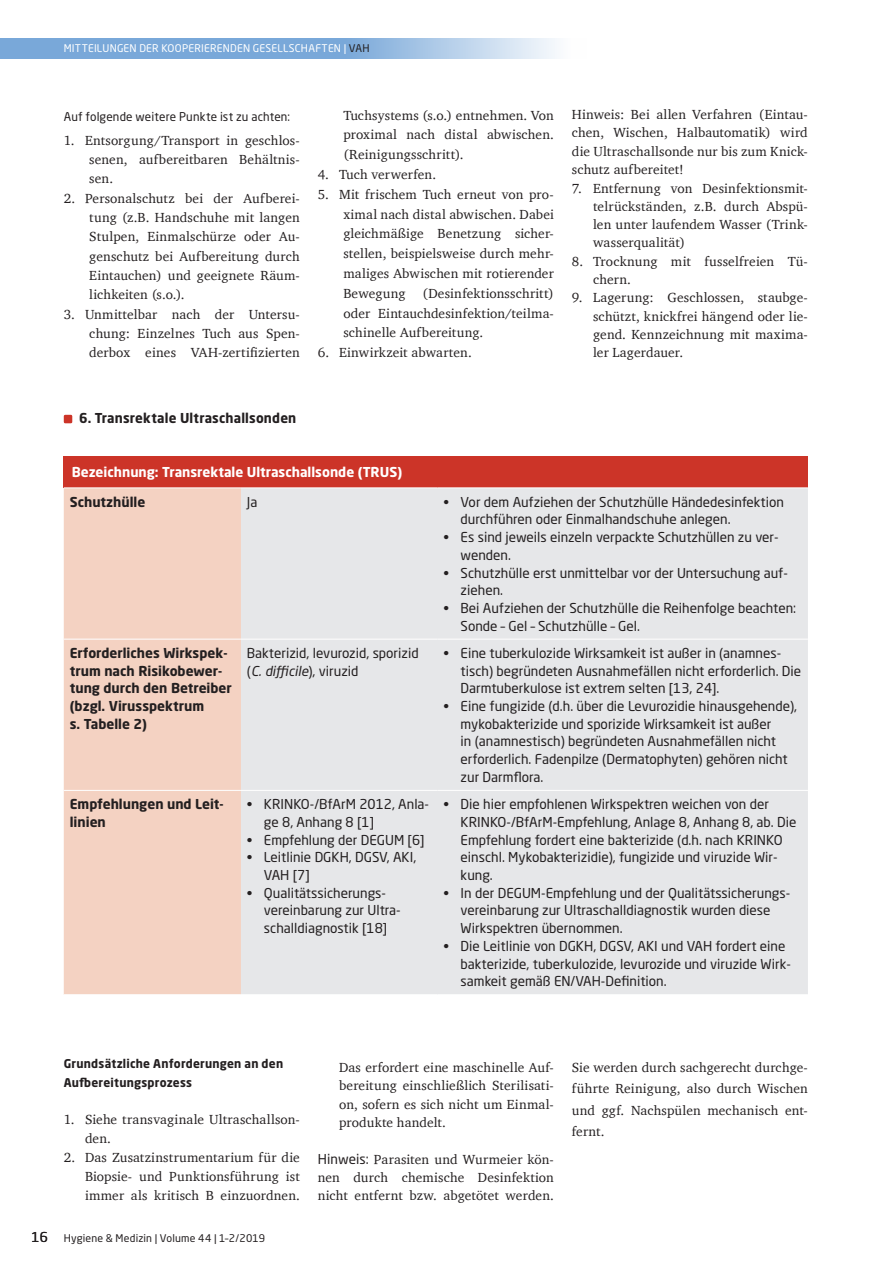
<style>
.page{position:relative;width:893px;height:1263px;background:#fff}
.page>*{position:absolute;margin:0;border:0;box-sizing:border-box;transform-origin:0 0}
.t1{font:13.5px/18.3px "Charter";letter-spacing:.015em;color:#231f20;text-align:justify}
.t2{font:13.5px/17.7px "Neo Sans Pro";color:#231f20}
.t3{font:700 13.5px/17.7px "Neo Sans Pro";color:#231f20}
.t4{font:700 13.5px "Neo Sans Pro";color:#fff}
.t5{font:700 12px/18.8px "Neo Sans Pro";letter-spacing:.015em;color:#231f20}
.t6{font:12px "Neo Sans Pro";letter-spacing:.01em;color:#231f20}
.t7{font:10.5px "Neo Sans Pro";letter-spacing:.02em;color:#fff}
.t8{font:10.5px "Neo Sans Pro";letter-spacing:.015em;color:#231f20}
.s1{color:#231f20}
.s2{font-style:italic}
.s3{font-size:13.5px}
.s4{font-family:"Neo Sans Pro"}
</style>
<div class="page">
<svg style="left:0;top:38px;width:555px;height:21px;fill:#79a8d9"></svg>
<div style="left:64px;top:456px;width:744px;height:32px;background:#cc3428"></div>
<div style="left:64px;top:488px;width:177px;height:506px;background:#f4d2c2"></div>
<div style="left:241px;top:488px;width:567px;height:506px;background:#e6e7e9"></div>
<hr style="left:64px;top:790px;width:177px;height:1px;background:#fff">
<hr style="left:64px;top:639px;width:177px;height:1px;background:#fff">
<hr style="left:241px;top:639px;width:197px;height:1px;background:#fff">
<hr style="left:438px;top:639px;width:370px;height:1px;background:#fff">
<hr style="left:241px;top:790px;width:197px;height:1px;background:#fff">
<hr style="left:438px;top:790px;width:370px;height:1px;background:#fff">
<hr style="left:64px;top:487px;width:177px;height:1px;background:#fff">
<hr style="left:241px;top:487px;width:197px;height:1px;background:#fff">
<hr style="left:438px;top:487px;width:370px;height:1px;background:#fff">
<div style="left:64px;top:415px;width:8px;height:8px;background:#cc3428;border-radius:2px"></div>
<p class="t7" style="left:64px;top:42px;width:307px">MITTEILUNGEN DER KOOPERIERENDEN GESELLSCHAFTEN | <span class="s1">VAH</span></p>
<p class="t6" style="left:64px;top:109px;width:228px">Auf folgende weitere Punkte ist zu achten:</p>
<p class="t1" style="left:89px;top:130px;width:212px;line-height:19.4px;text-indent:-26px">1. Entsorgung/Transport in geschlos&shy;senen, aufbereitbaren Behältnis&shy;sen.</p>
<p class="t1" style="left:89px;top:188px;width:212px;line-height:19.4px;text-indent:-26px">2. Personalschutz bei der Aufberei&shy;tung (z.B. Handschuhe mit langen Stulpen, Einmalschürze oder Au&shy;genschutz bei Aufbereitung durch Eintauchen) und geeignete Räum&shy;lichkeiten (s.o.).</p>
<p class="t1" style="left:89px;top:304px;width:212px;line-height:19.4px;text-indent:-26px">3. Unmittelbar nach der Untersu&shy;chung: Einzelnes Tuch aus Spen&shy;derbox eines VAH-zertifizierten</p>
<p class="t1" style="left:343px;top:105px;width:212px;line-height:19.8px">Tuchsystems (s.o.) entnehmen. Von proximal nach distal abwischen. (Reinigungsschritt).</p>
<p class="t1" style="left:318px;top:165px;width:120px">4. Tuch verwerfen.</p>
<p class="t1" style="left:343px;top:184px;width:212px;line-height:19.8px;text-indent:-26px">5. Mit frischem Tuch erneut von pro&shy;ximal nach distal abwischen. Dabei gleichmäßige Benetzung sicher&shy;stellen, beispielsweise durch mehr&shy;maliges Abwischen mit rotierender Bewegung (Desinfektionsschritt) oder Eintauchdesinfektion/teilma&shy;schinelle Aufbereitung.</p>
<p class="t1" style="left:318px;top:343px;width:155px">6. Einwirkzeit abwarten.</p>
<p class="t1" style="left:572px;top:105px;width:238px">Hinweis: Bei allen Verfahren (Eintau&shy;chen, Wischen, Halbautomatik) wird die Ultraschallsonde nur bis zum Knick&shy;schutz aufbereitet!</p>
<p class="t1" style="left:593px;top:179px;width:216px;text-indent:-21px">7. Entfernung von Desinfektionsmit&shy;telrückständen, z.B. durch Abspü&shy;len unter laufendem Wasser (Trink&shy;wasserqualität)</p>
<p class="t1" style="left:593px;top:252px;width:216px;text-indent:-21px">8. Trocknung mit fusselfreien Tü&shy;chern.</p>
<p class="t1" style="left:593px;top:288px;width:216px;text-indent:-21px">9. Lagerung: Geschlossen, staubge&shy;schützt, knickfrei hängend oder lie&shy;gend. Kennzeichnung mit maxima&shy;ler Lagerdauer.</p>
<p class="t3" style="left:79px;top:409px;width:219px">6. Transrektale Ultraschallsonden</p>
<p class="t4" style="left:72px;top:464px;width:332px">Bezeichnung: Transrektale Ultraschallsonde (TRUS)</p>
<p class="t3" style="left:70px;top:492px;width:77px">Schutzhülle</p>
<p class="t2" style="left:247px;top:493px;width:12px">Ja</p>
<p class="t2" style="left:461px;top:493px;width:325px;text-indent:-17px">• Vor dem Aufziehen der Schutzhülle Händedesinfektion durchführen oder Einmalhandschuhe anlegen.</p>
<p class="t2" style="left:461px;top:528px;width:320px;text-indent:-17px">• Es sind jeweils einzeln verpackte Schutzhüllen zu ver&shy;wenden.</p>
<p class="t2" style="left:461px;top:563px;width:329px;text-indent:-17px">• Schutzhülle erst unmittelbar vor der Untersuchung auf&shy;ziehen.</p>
<p class="t2" style="left:461px;top:599px;width:337px;text-indent:-17px">• Bei Aufziehen der Schutzhülle die Reihenfolge beachten:<br>Sonde – Gel – Schutzhülle – Gel.</p>
<p class="t3" style="left:70px;top:644px;width:164px">Erforderliches Wirkspek&shy;trum nach Risikobewer&shy;tung durch den Betreiber (bzgl. Virusspektrum<br>s. Tabelle 2)</p>
<p class="t2" style="left:247px;top:644px;width:173px">Bakterizid, levurozid, sporizid (<span class="s2">C. difficile</span>), viruzid</p>
<p class="t2" style="left:461px;top:644px;width:342px;text-indent:-17px">• Eine tuberkulozide Wirksamkeit ist außer in (anamnes&shy;tisch) begründeten Ausnahmefällen nicht erforderlich. Die<br>Darmtuberkulose ist extrem selten [13, 24].</p>
<p class="t2" style="left:461px;top:697px;width:338px;text-indent:-17px">• Eine fungizide (d.h. über die Levurozidie hinausgehende), mykobakterizide und sporizide Wirksamkeit ist außer<br>in (anamnestisch) begründeten Ausnahmefällen nicht erforderlich. Fadenpilze (Dermatophyten) gehören nicht zur Darmflora.</p>
<p class="t3" style="left:70px;top:795px;width:155px">Empfehlungen und Leit&shy;linien</p>
<p class="t2" style="left:264px;top:795px;width:167px;text-indent:-17px">• KRINKO-/BfArM 2012, Anla&shy;ge 8, Anhang 8 [1]</p>
<p class="t2" style="left:247px;top:830px;width:179px">• Empfehlung der DEGUM [6]</p>
<p class="t2" style="left:264px;top:848px;width:154px;text-indent:-17px">• Leitlinie DGKH, DGSV, AKI,<br>VAH [7]</p>
<p class="t2" style="left:264px;top:884px;width:138px;text-indent:-17px">• Qualitätssicherungs&shy;vereinbarung zur Ultra&shy;schalldiagnostik [18]</p>
<p class="t2" style="left:461px;top:795px;width:337px;text-indent:-17px">• Die hier empfohlenen Wirkspektren weichen von der KRINKO-/BfArM-Empfehlung, Anlage 8, Anhang 8, ab. Die Empfehlung fordert eine bakterizide (d.h. nach KRINKO einschl. Mykobakterizidie), fungizide und viruzide Wir&shy;kung.</p>
<p class="t2" style="left:461px;top:884px;width:331px;text-indent:-17px">• In der DEGUM-Empfehlung und der Qualitätssicherungs&shy;vereinbarung zur Ultraschalldiagnostik wurden diese<br>Wirkspektren übernommen.</p>
<p class="t2" style="left:461px;top:937px;width:332px;text-indent:-17px">• Die Leitlinie von DGKH, DGSV, AKI und VAH fordert eine bakterizide, tuberkulozide, levurozide und viruzide Wirk&shy;samkeit gemäß EN/VAH-Definition.</p>
<p class="t5" style="left:64px;top:1054px;width:221px">Grundsätzliche Anforderungen an den<br>Aufbereitungsprozess</p>
<p class="t1" style="left:85px;top:1110px;width:216px;line-height:19px;text-indent:-21px">1. Siehe transvaginale Ultraschallson&shy;den.</p>
<p class="t1" style="left:85px;top:1148px;width:216px;line-height:19px;text-indent:-21px">2. Das Zusatzinstrumentarium für die Biopsie- und Punktionsführung ist immer als kritisch B einzuordnen.</p>
<p class="t8" style="left:31px;top:1231px;width:235px"><span class="s3">16</span> Hygiene &amp; Medizin | Volume 44 | 1–2/2019</p>
<p class="t1" style="left:339px;top:1058px;width:216px">Das erfordert eine maschinelle Auf&shy;bereitung einschließlich Sterilisati&shy;on, sofern es sich nicht um Einmal&shy;produkte handelt.</p>
<p class="t1" style="left:318px;top:1149px;width:238px"><span class="s4">Hinweis:</span> Parasiten und Wurmeier kön&shy;nen durch chemische Desinfektion nicht entfernt bzw. abgetötet werden.</p>
<p class="t1" style="left:572px;top:1057px;width:238px;line-height:21.3px">Sie werden durch sachgerecht durchge&shy;führte Reinigung, also durch Wischen und ggf. Nachspülen mechanisch ent&shy;fernt.</p>
</div>
